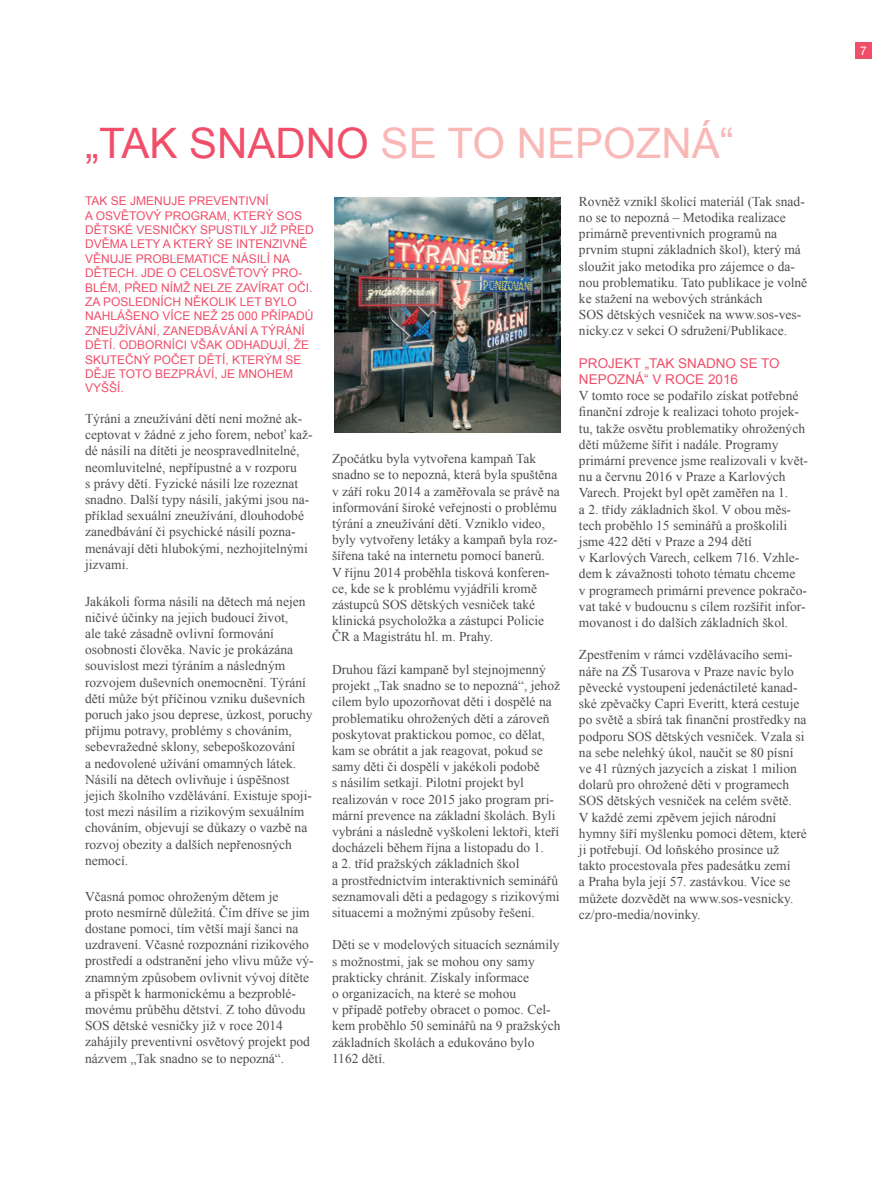
<style>
.page{position:relative;width:893px;height:1191px;background:#fff}
.page>*{position:absolute;margin:0;border:0;box-sizing:border-box;transform-origin:0 0}
.t1{font:42px "Arial";color:#f9b7b6}
.t2{font:13.5px/16.2px "Times New Roman";color:#4d4d4f}
.t3{font:13.5px/16.2px "Arial";color:#f04e69}
.t4{font:12px/14.4px "Arial";color:#f04e69}
.t5{font:12px "Helvetica Neue CE";color:#fff}
.s1{color:#f04e69}
</style>
<div class="page">
<div style="left:855px;top:43px;width:17px;height:16px;background:#f04e69"></div>
<img style="left:334px;top:197px;width:227px;height:235px">
<h1 class="t1" style="left:85px;top:116px;width:650px"><span class="s1">„TAK S NADNO</span> S E TO NEPOZNÁ“</h1>
<p class="t4" style="left:85px;top:194px;width:185px">TAK SE J MENUJ E PREVENTIVNÍ<br>A OSV</p>
<p class="t4" style="left:85px;top:208px;width:230px;text-indent:132px">M, KTERÝ SOS<br>DĚTSKÉ VESNIČKY SPUSTILY J IŽ PŘED<br>DVĚMA LETY A KTERÝ S E INTENZIVNĚ<br>VĚNUJE PROB</p>
<p class="t4" style="left:121px;top:208px;width:62px">ĚTOVÝ PROGRA</p>
<p class="t4" style="left:85px;top:251px;width:205px;text-indent:85px">LEMATICE NÁS ILÍ NA<br>DĚTECH. JDE O CELOSV</p>
<p class="t4" style="left:85px;top:266px;width:219px;text-indent:143px">ĚTOVÝ PRO-<br>BLÉM, PŘED NÍMŽ NELZE ZAV</p>
<p class="t4" style="left:85px;top:280px;width:230px;text-indent:173px">ÍRAT OČI.<br>ZA POSLEDNÍCH NĚKOLIK LET BYLO<br>NAHLÁŠENO VÍCE NEŽ 25 000 PŘÍPADŮ<br>ZNEUŽÍVÁNÍ, ZANEDBÁVÁNÍ A TÝRÁNÍ<br>DĚTÍ. ODBOR</p>
<p class="t4" style="left:85px;top:338px;width:226px;text-indent:78px">NÍCI VŠAK ODHADUJ Í, ŽE<br>SKUTEČNÝ POČET DĚTÍ, KTERÝM S E<br>DĚJ E TOTO BEZPRÁVÍ, J E MNOHEM<br>VYŠŠÍ.</p>
<p class="t2" style="left:85px;top:410px;width:228px">Týrání a zneužívání dětí není možné ak&shy;ceptovat v žádné z jeho forem, neboť kaž&shy;dé násilí na dítěti je neospravedlnitelné, neomluvitelné, nepřípustné a v rozporu<br>s právy dětí. Fyzické násilí lze rozeznat snadno. Další typy násilí, jakými jsou na&shy;příklad sexuální zneužívání, dlouhodobé zanedbávání či psychické násilí pozna&shy;menávají děti hlubokými, nezhojitelnými jizvami.</p>
<p class="t2" style="left:85px;top:592px;width:229px">Jakákoli forma násilí na dětech má nejen ničivé účinky na jejich budoucí život,<br>ale také zásadně ovlivní formování osobnosti člověka. Navíc je prokázána souvislost mezi týráním a následným rozvojem duševních onemocnění. Týrání dětí může být příčinou vzniku duševních poruch jako jsou deprese, úzkost, poruchy příjmu potravy, problémy s chováním, sebevražedné sklony, sebepoškozování<br>a nedovolené užívání omamných látek.<br>Násilí na dětech ovlivňuje i úspěšnost jejich školního vzdělávání. Existuje spoji&shy;tost mezi násilím a rizikovým sexuálním chováním, objevují se důkazy o vazbě na rozvoj obezity a dalších nepřenosných nemocí.</p>
<p class="t2" style="left:85px;top:887px;width:230px">Včasná pomoc ohroženým dětem je<br>proto nesmírně důležitá. Čím dříve se jim dostane pomoci, tím větší mají šanci na uzdravení. Včasné rozpoznání rizikového prostředí a odstranění jeho vlivu může vý&shy;znamným způsobem ovlivnit vývoj dítěte a přispět k harmonickému a bezproblé&shy;movému průběhu dětství. Z toho důvodu SOS dětské vesničky již v roce 2014 zahájily preventivní osvětový projekt pod názvem „Tak snadno se to nepozná“.</p>
<p class="t2" style="left:332px;top:450px;width:229px">Zpočátku byla vytvořena kampaň Tak snadno se to nepozná, která byla spuštěna v září roku 2014 a zaměřovala se právě na informování široké veřejnosti o problému týrání a zneužívání dětí. Vzniklo video, byly vytvořeny letáky a kampaň byla roz&shy;šířena také na internetu pomocí banerů.<br>V říjnu 2014 proběhla tisková konferen&shy;ce, kde se k problému vyjádřili kromě zástupců SOS dětských vesniček také klinická psycholožka a zástupci Policie ČR a Magistrátu hl. m. Prahy.</p>
<p class="t2" style="left:332px;top:661px;width:230px">Druhou fází kampaně byl stejnojmenný projekt „Tak snadno se to nepozná“, jehož cílem bylo upozorňovat děti i dospělé na problematiku ohrožených dětí a zároveň poskytovat praktickou pomoc, co dělat, kam se obrátit a jak reagovat, pokud se samy děti či dospělí v jakékoli podobě<br>s násilím setkají. Pilotní projekt byl realizován v roce 2015 jako program pri&shy;mární prevence na základní školách. Byli vybráni a následně vyškoleni lektoři, kteří docházeli během října a listopadu do 1.<br>a 2. tříd pražských základních škol<br>a prostřednictvím interaktivních seminářů seznamovali děti a pedagogy s rizikovými situacemi a možnými způsoby řešení.</p>
<p class="t2" style="left:332px;top:936px;width:230px">Děti se v modelových situacích seznámily s možnostmi, jak se mohou ony samy prakticky chránit. Získaly informace<br>o organizacích, na které se mohou<br>v případě potřeby obracet o pomoc. Cel&shy;kem proběhlo 50 seminářů na 9 pražských základních školách a edukováno bylo 1162 dětí.</p>
<p class="t2" style="left:579px;top:193px;width:230px">Rovněž vznikl školicí materiál (Tak snad&shy;no se to nepozná – Metodika realizace primárně preventivních programů na prvním stupni základních škol), který má sloužit jako metodika pro zájemce o da&shy;nou problematiku. Tato publikace je volně ke stažení na webových stránkách<br>SOS dětských vesniček na www.sos-ves&shy;nicky.cz v sekci O sdružení/Publikace.</p>
<p class="t3" style="left:579px;top:355px;width:10px">PROJ</p>
<p class="t3" style="left:579px;top:355px;width:199px;text-indent:36px">EKT „TAK SNADNO SE TO<br>NEPOZNÁ“ V ROCE 2016</p>
<p class="t2" style="left:579px;top:387px;width:230px">V tomto roce se podařilo získat potřebné finanční zdroje k realizaci tohoto projek&shy;tu, takže osvětu problematiky ohrožených dětí můžeme šířit i nadále. Programy primární prevence jsme realizovali v květ&shy;nu a červnu 2016 v Praze a Karlových Varech. Projekt byl opět zaměřen na 1.<br>a 2. třídy základních škol. V obou měs&shy;tech proběhlo 15 seminářů a proškolili jsme 422 dětí v Praze a 294 dětí<br>v Karlových Varech, celkem 716. Vzhle&shy;dem k závažnosti tohoto tématu chceme<br>v programech primární prevence pokračo&shy;vat také v budoucnu s cílem rozšířit infor&shy;movanost i do dalších základních škol.</p>
<p class="t2" style="left:579px;top:646px;width:229px">Zpestřením v rámci vzdělávacího semi&shy;náře na ZŠ Tusarova v Praze navíc bylo pěvecké vystoupení jedenáctileté kanad&shy;ské zpěvačky Capri Everitt, která cestuje po světě a sbírá tak finanční prostředky na podporu SOS dětských vesniček. Vzala si na sebe nelehký úkol, naučit se 80 písní ve 41 různých jazycích a získat 1 milion dolarů pro ohrožené děti v programech SOS dětských vesniček na celém světě.<br>V každé zemi zpěvem jejich národní hymny šíří myšlenku pomoci dětem, které ji potřebují. Od loňského prosince už takto procestovala přes padesátku zemí<br>a Praha byla její 57. zastávkou. Více se můžete dozvědět na www.sos-vesnicky. cz/pro-media/novinky.</p>
<p class="t5" style="left:860px;top:44px;width:8px">7</p>
</div>
